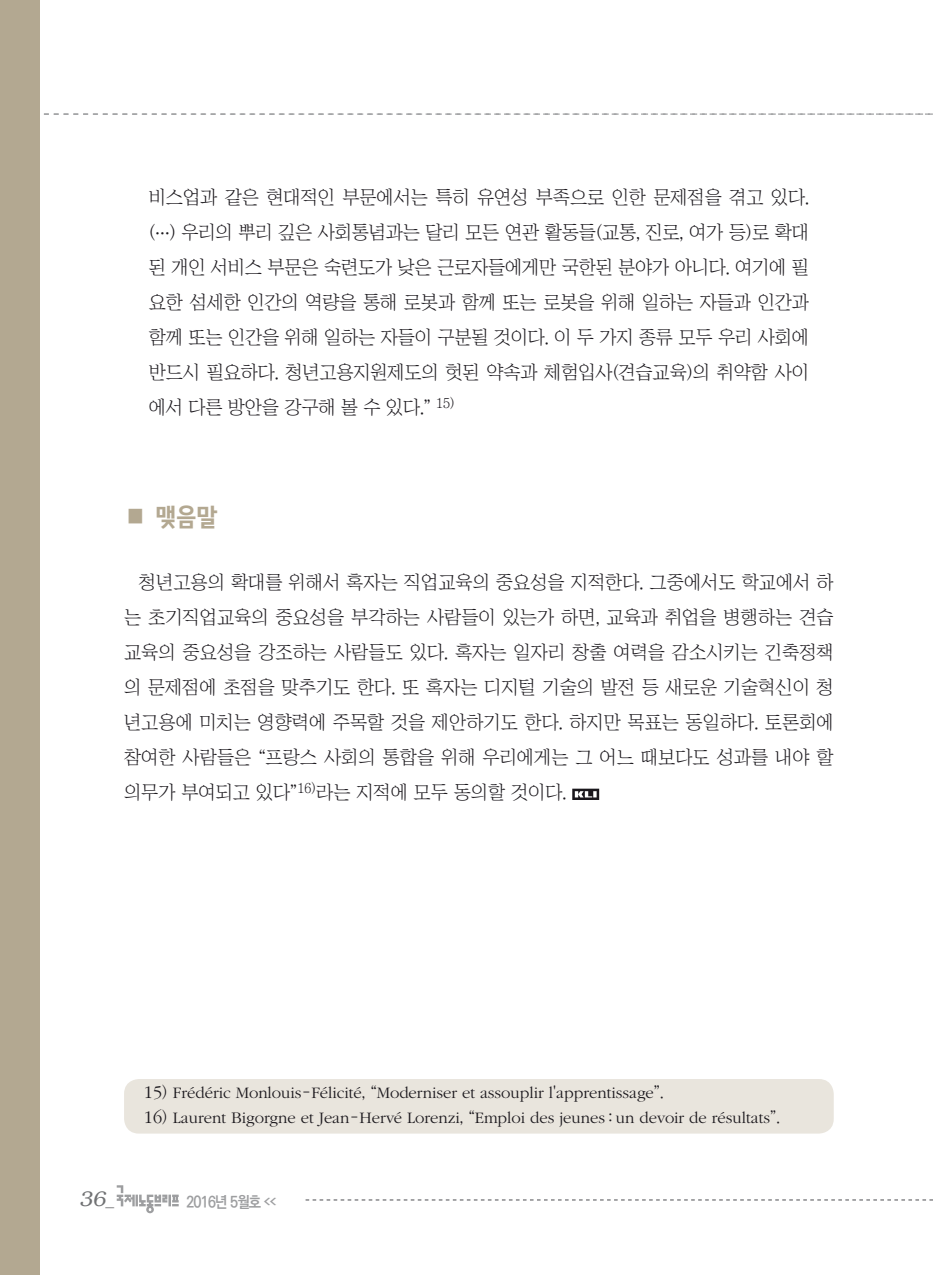
<style>
.page{position:relative;width:933px;height:1275px;background:#fff}
.page>*{position:absolute;margin:0;border:0;box-sizing:border-box;transform-origin:0 0}
.t1{font:24.5px "KBI Zfor SM Esgo H";color:#b3a891}
.t2{font:italic 300 21px "Bookman";color:#707173}
.t3{font:18.9px/35px "Chosunilbo NM";letter-spacing:-.005em;color:#1a171c;text-align:justify}
.t4{font:300 16.62px "ITC Garamond Std";color:#1a171c}
.t5{font:700 15.75px "Ko Pub Dotum";letter-spacing:-.055em;color:#9d9ea0;scale:.9 1}
.s1{font-size:18.38px}
.s2{font-family:"Chosunilbo NM";font-weight:400}
.s3{font-family:"Helvetica";font-weight:400;font-style:normal;font-size:17.5px}
</style>
<div class="page">
<svg style="left:306px;top:1199px;width:627px;height:1px"></svg>
<svg style="left:117px;top:1185px;width:62px;height:28px"></svg>
<svg style="left:43px;top:113px;width:890px;height:2px"></svg>
<div style="left:0;top:0;width:40px;height:1275px;background:#b3a891"></div>
<div style="left:124px;top:1079px;width:709px;height:55px;background:#e9e5dd;border-radius:15px"></div>
<svg style="left:572px;top:789px;width:27px;height:11px"></svg>
<p class="t3" style="left:149px;top:179px;width:661px">비스업과 같은 현대적인 부문에서는 특히 유연성 부족으로 인한 문제점을 겪고 있다. (…) 우리의 뿌리 깊은 사회통념과는 달리 모든 연관 활동들(교통, 진로, 여가 등)로 확대 된 개인 서비스 부문은 숙련도가 낮은 근로자들에게만 국한된 분야가 아니다. 여기에 필 요한 섬세한 인간의 역량을 통해 로봇과 함께 또는 로봇을 위해 일하는 자들과 인간과 함께 또는 인간을 위해 일하는 자들이 구분될 것이다. 이 두 가지 종류 모두 우리 사회에 반드시 필요하다. 청년고용지원제도의 헛된 약속과 체험입사(견습교육)의 취약함 사이 에서 다른 방안을 강구해 볼 수 있다.” <sup>15)</sup></p>
<p class="t1" style="left:124px;top:502px;width:95px">■ 맺음말</p>
<p class="t3" style="left:124px;top:564px;width:711px;text-indent:15px">청년고용의 확대를 위해서 혹자는 직업교육의 중요성을 지적한다. 그중에서도 학교에서 하 는 초기직업교육의 중요성을 부각하는 사람들이 있는가 하면, 교육과 취업을 병행하는 견습 교육의 중요성을 강조하는 사람들도 있다. 혹자는 일자리 창출 여력을 감소시키는 긴축정책 의 문제점에 초점을 맞추기도 한다. 또 혹자는 디지털 기술의 발전 등 새로운 기술혁신이 청 년고용에 미치는 영향력에 주목할 것을 제안하기도 한다. 하지만 목표는 동일하다. 토론회에 참여한 사람들은 “프랑스 사회의 통합을 위해 우리에게는 그 어느 때보다도 성과를 내야 할 의무가 부여되고 있다”<sup>16)</sup>라는 지적에 모두 동의할 것이다.</p>
<p class="t4" style="left:144px;top:1084px;width:521px"><span class="s1">15</span><span class="s2">)</span> Frédéric Monlouis<span class="s2">-</span>Félicité<span class="s2">, “</span>Moderniser et assouplir l<span class="s2">'</span>apprentissage<span class="s2">”.</span></p>
<p class="t4" style="left:144px;top:1109px;width:637px"><span class="s1">16</span><span class="s2">)</span> Laurent Bigorgne et Jean<span class="s2">-</span>Hervé Lorenzi<span class="s2">, “</span>Emploi des jeunes <span class="s2">:</span> un devoir de résultats<span class="s2">”.</span></p>
<p class="t2" style="left:79px;top:1187px;width:36px">36<span class="s3">_</span></p>
<p class="t5" style="left:186px;top:1194px;width:101px">2016년 5월호 <sup>&lt;&lt;</sup></p>
</div>
